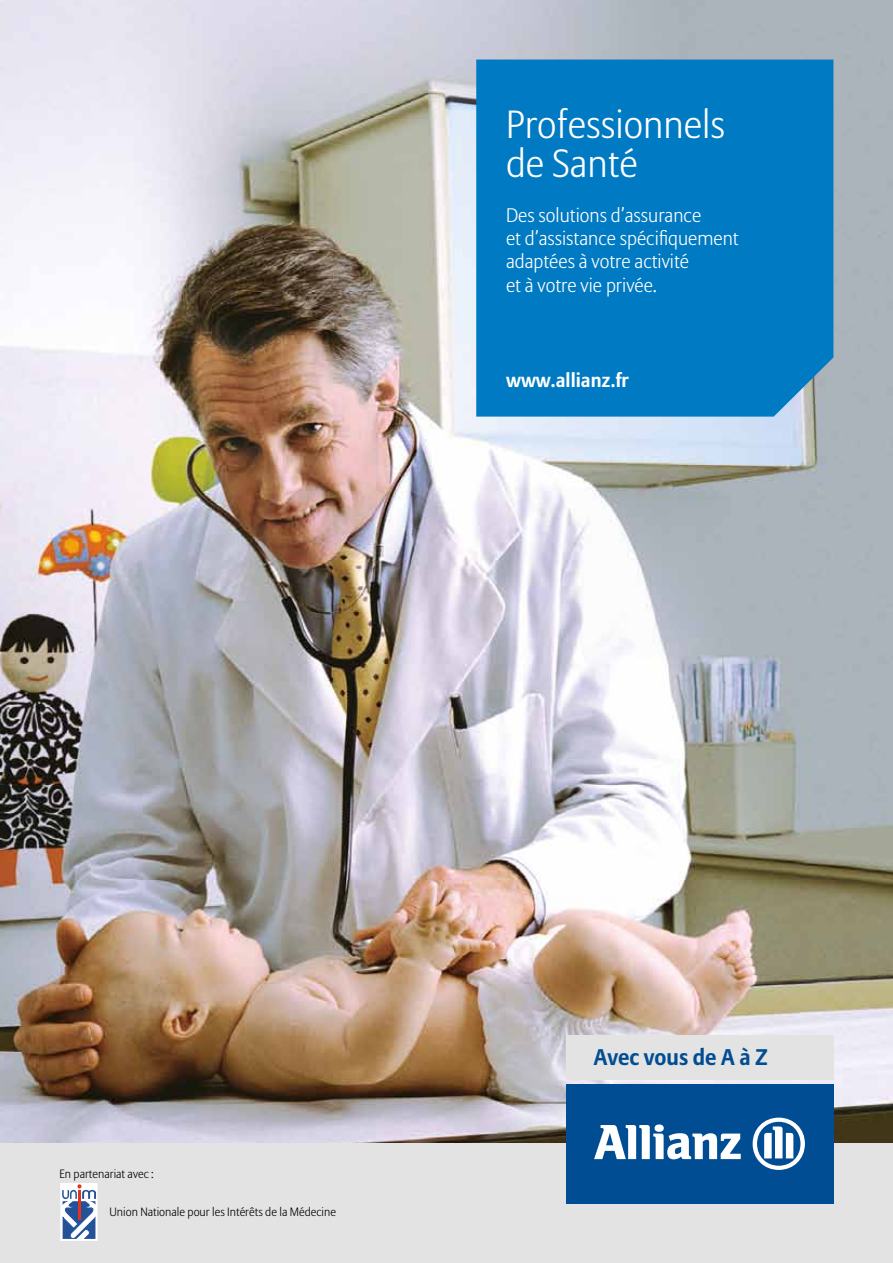
<style>
.page{position:relative;width:893px;height:1263px;background:#fff}
.page>*{position:absolute;margin:0;border:0;box-sizing:border-box;transform-origin:0 0}
.t1{font:300 39px/39px "Allianz Sans";color:#fff}
.t2{font:700 22.5px "Allianz Sans";color:#004d93}
.t3{font:300 19.5px/23.4px "Allianz Sans";color:#fff}
.t4{font:700 19.5px "Allianz Sans";color:#fff}
.t5{font:300 12px "Allianz Sans";color:#000}
</style>
<div class="page">
<img style="left:0;top:0;width:893px;height:1144px">
<div style="left:0;top:1144px;width:893px;height:119px;background:#e3e3e3"></div>
<div style="left:476px;top:60px;width:357px;height:357px;background:#007ac2"></div>
<div style="left:566px;top:1084px;width:267px;height:119px;background:#004d93"></div>
<svg style="left:594px;top:1124px;width:147px;height:35px"></svg>
<svg style="left:753px;top:1117px;width:52px;height:53px"></svg>
<div style="left:566px;top:1035px;width:267px;height:45px;background:#e3e3e3"></div>
<svg style="left:61px;top:1183px;width:37px;height:57px;background:#9db1d0"></svg>
<hr style="left:78px;top:1190px;width:3px;height:29px;background:#e13420">
<h1 class="t1" style="left:506px;top:107px;width:221px">Professionnels de Santé</h1>
<p class="t3" style="left:506px;top:204px;width:234px">Des solutions d’assurance<br>et d’assistance spécifiquement adaptées à votre activité<br>et à votre vie privée.</p>
<p class="t4" style="left:506px;top:368px;width:124px">www.allianz.fr</p>
<p class="t5" style="left:60px;top:1167px;width:96px">En partenariat avec :</p>
<p class="t5" style="left:109px;top:1204px;width:228px">Union Nationale pour les Intérêts de la Médecine</p>
<p class="t2" style="left:594px;top:1043px;width:175px">Avec vous de A à Z</p>
</div>
